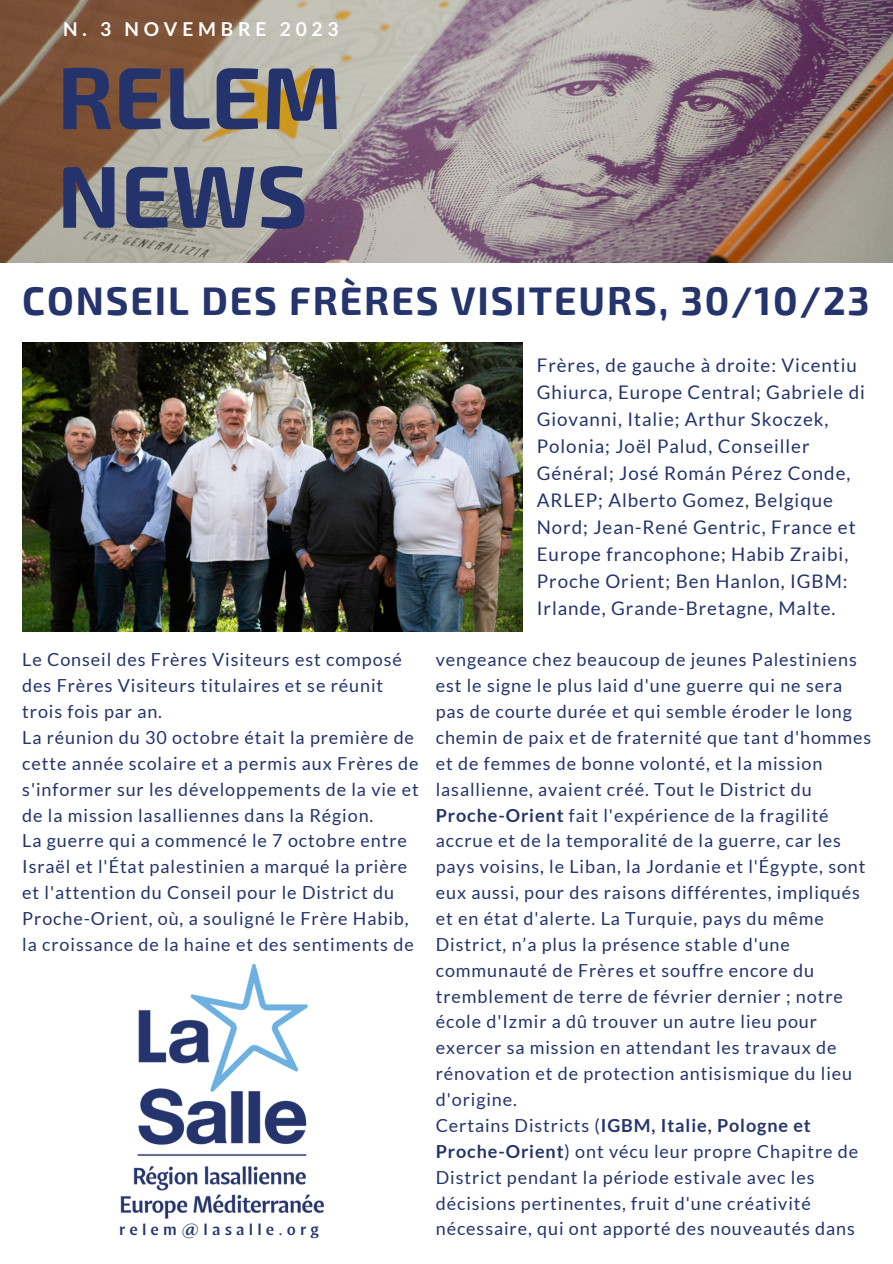
<style>
.page{position:relative;width:893px;height:1264px;background:#fff}
.page>*{position:absolute;margin:0;border:0;box-sizing:border-box;transform-origin:0 0}
.t1{font:700 87.75px "Exo 2";color:#25336c}
.t2{font:700 39px "Exo 2";letter-spacing:.05em;color:#25346c}
.t3{font:700 19.2px "Lato";letter-spacing:.25em;color:#fff}
.t4{font:18.75px/27px "Lato";letter-spacing:.05em;color:#25336c}
.t5{font:18px/25.8px "Lato";letter-spacing:.05em;color:#25346c}
.t6{font:18px/25.8px "Lato";letter-spacing:.05em;color:#25346b}
.t7{font:16.5px "Indivisa Display Sans";letter-spacing:.25em;color:#25346b}
.s1{font-weight:700}
</style>
<div class="page">
<img style="left:0;top:0;width:892px;height:262px">
<img style="left:22px;top:342px;width:500px;height:289px">
<img style="left:120px;top:964px;width:204px;height:255px">
<p class="t3" style="left:63px;top:17px;width:277px">N. 3 NOVEMBRE 2023</p>
<p class="t1" style="left:57px;top:40px;width:286px">RELEM</p>
<p class="t1" style="left:57px;top:139px;width:252px">NEWS</p>
<p class="t2" style="left:22px;top:275px;width:848px">CONSEIL DES FRÈRES VISITEURS, 30/10/23</p>
<p class="t6" style="left:22px;top:646px;width:381px">Le Conseil des Frères Visiteurs est composé des Frères Visiteurs titulaires et se réunit trois fois par an.</p>
<p class="t6" style="left:22px;top:724px;width:398px">La réunion du 30 octobre était la première de cette année scolaire et a permis aux Frères de s'informer sur les développements de la vie et de la mission lasalliennes dans la Région.</p>
<p class="t6" style="left:22px;top:827px;width:393px">La guerre qui a commencé le 7 octobre entre Israël et l'État palestinien a marqué la prière et l'attention du Conseil pour le District du Proche-Orient, où, a souligné le Frère Habib, la croissance de la haine et des sentiments de</p>
<p class="t7" style="left:119px;top:1221px;width:201px">relem@lasalle.org</p>
<p class="t4" style="left:537px;top:351px;width:330px">Frères, de gauche à droite: Vicentiu Ghiurca, Europe Central; Gabriele di Giovanni, Italie; Arthur Skoczek, Polonia; Joël Palud, Conseiller Général; José Román Pérez Conde, ARLEP; Alberto Gomez, Belgique Nord; Jean-René Gentric, France et Europe francophone; Habib Zraibi, Proche Orient; Ben Hanlon, IGBM:<br>Irlande, Grande-Bretagne, Malte.</p>
<p class="t5" style="left:435px;top:646px;width:437px">vengeance chez beaucoup de jeunes Palestiniens est le signe le plus laid d'une guerre qui ne sera pas de courte durée et qui semble éroder le long chemin de paix et de fraternité que tant d'hommes et de femmes de bonne volonté, et la mission lasallienne, avaient créé. Tout le District du <span class="s1">Proche-Orient</span> fait l'expérience de la fragilité accrue et de la temporalité de la guerre, car les pays voisins, le Liban, la Jordanie et l'Égypte, sont eux aussi, pour des raisons différentes, impliqués et en état d'alerte. La Turquie, pays du même District, n’a plus la présence stable d'une communauté de Frères et souffre encore du tremblement de terre de février dernier ; notre école d'Izmir a dû trouver un autre lieu pour exercer sa mission en attendant les travaux de rénovation et de protection antisismique du lieu d'origine.</p>
<p class="t5" style="left:435px;top:1111px;width:424px">Certains Districts (<span class="s1">IGBM, Italie, Pologne et Proche-Orient</span>) ont vécu leur propre Chapitre de District pendant la période estivale avec les décisions pertinentes, fruit d'une créativité nécessaire, qui ont apporté des nouveautés dans</p>
</div>
